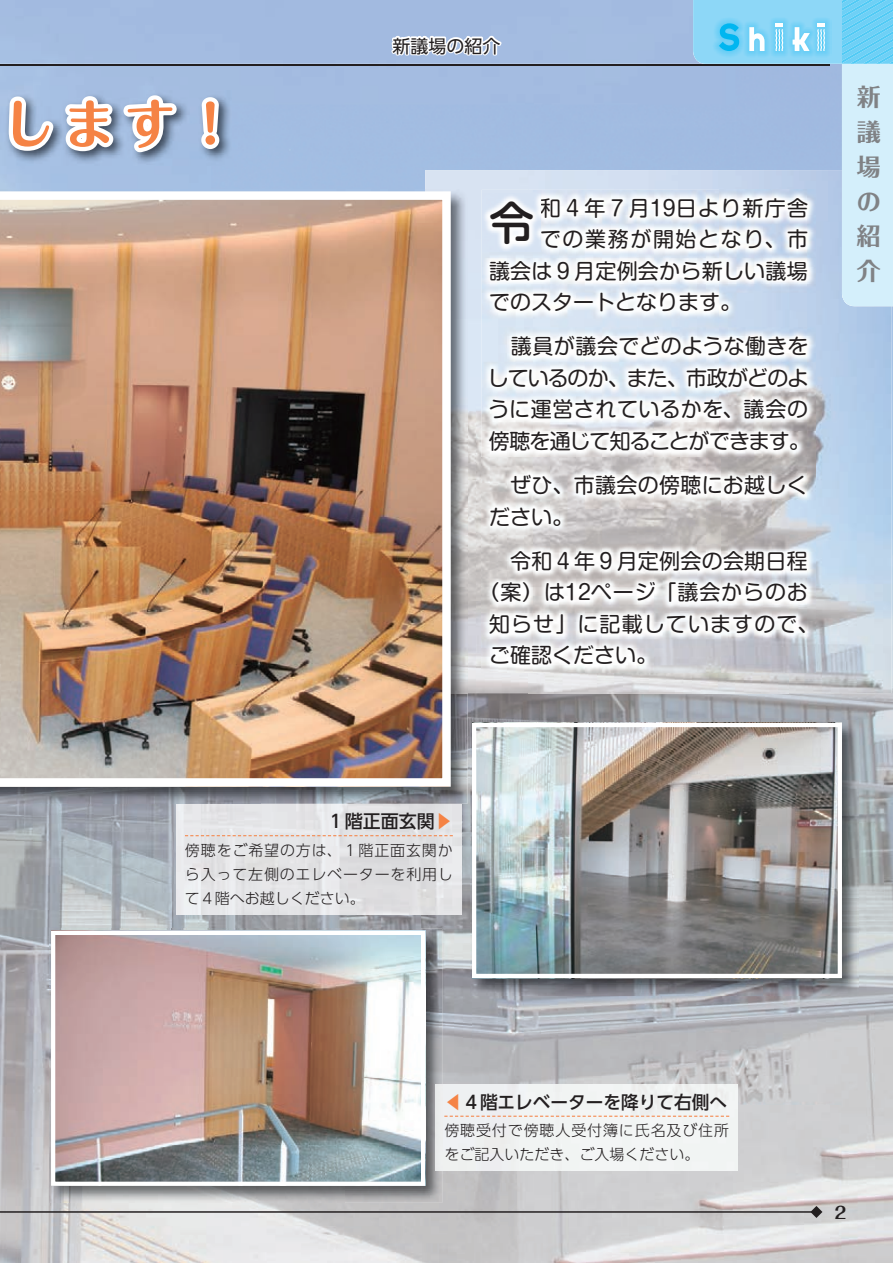
<style>
.page{position:relative;width:893px;height:1263px;background:#fff}
.page>*{position:absolute;margin:0;border:0;box-sizing:border-box;transform-origin:0 0}
.t1{font:700 52.5px "Maru Fo Pro";color:#f58345}
.t2{font:500 45px "Shin M Go Pro";color:#231f20}
.t3{font:700 24px/34.8px "Folk Pro";color:#808285;text-align:justify}
.t4{font:21px/31.5px "Shin M Go Pro";letter-spacing:.015em;color:#231f20;text-align:justify}
.t5{font:21px "Shin M Go Pro";letter-spacing:.04em;color:#231f20}
.t6{font:21px "Shin M Go Pro";letter-spacing:.055em;color:#231f20}
.t7{font:21px "Shin M Go Pro";letter-spacing:.06em;color:#231f20}
.t8{font:21px "Shin M Go Pro";letter-spacing:.075em;color:#231f20}
.t9{font:500 18px "UD Shin Go Pr 6";color:#231f20}
.t10{font:18px "UD Shin Go Pro";color:#231f20}
.t11{font:700 16.5px "Folk Pro";color:#231f20}
.t12{font:300 15px/24px "UD Shin Go Pr 6";letter-spacing:.055em;color:#231f20;text-align:justify}
.s1{color:#f58345}
</style>
<div class="page">
<div style="left:0;top:0;width:693px;height:105px;background:#a4bce0"></div>
<img style="left:841px;top:306px;width:52px;height:957px">
<img style="left:467px;top:693px;width:374px;height:43px">
<img style="left:421px;top:736px;width:51px;height:348px">
<img style="left:0;top:804px;width:209px;height:143px">
<img style="left:209px;top:914px;width:212px;height:15px">
<img style="left:0;top:947px;width:52px;height:316px">
<img style="left:472px;top:995px;width:369px;height:110px">
<img style="left:52px;top:1170px;width:684px;height:93px">
<img style="left:176px;top:804px;width:285px;height:110px">
<svg style="left:185px;top:835px;width:268px;height:1px"></svg>
<img style="left:425px;top:170px;width:103px;height:523px">
<div style="left:528px;top:170px;width:165px;height:20px;background:#d4e1f1"></div>
<img style="left:788px;top:306px;width:103px;height:387px">
<img style="left:528px;top:673px;width:260px;height:20px">
<img style="left:49px;top:929px;width:393px;height:274px">
<img style="left:56px;top:936px;width:364px;height:245px">
<div style="left:51px;top:931px;width:374px;height:255px;border:4px solid #fff"></div>
<div style="left:436px;top:1084px;width:302px;height:86px;background:#f1f4f3"></div>
<svg style="left:444px;top:1116px;width:285px;height:1px"></svg>
<img style="left:470px;top:721px;width:389px;height:274px">
<img style="left:477px;top:728px;width:360px;height:245px">
<div style="left:472px;top:723px;width:370px;height:255px;border:4px solid #fff"></div>
<img style="left:0;top:90px;width:232px;height:75px">
<svg style="left:4px;top:91px;width:177px;height:65px"></svg>
<svg style="left:197px;top:93px;width:27px;height:60px"></svg>
<img style="left:0;top:190px;width:259px;height:614px">
<img style="left:259px;top:693px;width:208px;height:111px">
<img style="left:425px;top:190px;width:42px;height:503px">
<img style="left:0;top:191px;width:451px;height:596px">
<img style="left:482px;top:190px;width:333px;height:483px">
<img style="left:482px;top:193px;width:58px;height:59px">
<svg style="left:810px;top:1206px;width:12px;height:12px"></svg>
<hr style="left:0;top:1211px;width:812px;height:2px;background:#231f20">
<svg style="left:389px;top:33px;width:115px;height:47px"></svg>
<hr style="left:0;top:64px;width:829px;height:1px;background:#231f20">
<svg style="left:693px;top:0;width:200px;height:306px;background:#b6d7ef"></svg>
<h1 class="t1" style="left:3px;top:82px;width:235px">します!</h1>
<p class="t10" style="left:392px;top:31px;width:109px">新議場の紹介</p>
<p class="t7" style="left:540px;top:191px;width:269px">和４年７月19日より新庁舎</p>
<p class="t8" style="left:540px;top:222px;width:269px">での業務が開始となり、市</p>
<p class="t4" style="left:489px;top:252px;width:320px">議会は９月定例会から新しい議場</p>
<p class="t4" style="left:489px;top:284px;width:253px">でのスタートとなります。</p>
<p class="t4" style="left:488px;top:328px;width:324px;text-indent:23px">議員が議会でどのような働きをしているのか、また、市政がどのように運営されているかを、議会の傍聴を通じて知ることができます。</p>
<p class="t4" style="left:489px;top:467px;width:320px">　ぜひ、市議会の傍聴にお越しください。</p>
<p class="t4" style="left:489px;top:543px;width:320px">　令和４年９月定例会の会期日程</p>
<p class="t5" style="left:478px;top:576px;width:331px">（案）は12ページ「議会からのお</p>
<p class="t6" style="left:489px;top:607px;width:331px">知らせ」に記載していますので、</p>
<p class="t4" style="left:489px;top:637px;width:169px">ご確認ください。</p>
<h2 class="t2" style="left:489px;top:186px;width:46px">令</h2>
<p class="t3" style="left:857px;top:76px;width:25px">新議場の紹介</p>
<p class="t9" style="left:327px;top:807px;width:128px">１階正面玄関<span class="s1">▶</span></p>
<p class="t12" style="left:185px;top:837px;width:269px">傍聴をご希望の方は、１階正面玄関から入って左側のエレベーターを利用して４階へお越しください。</p>
<p class="t9" style="left:444px;top:1087px;width:284px"><span class="s1">◀</span>４階エレベーターを降りて右側へ</p>
<p class="t12" style="left:444px;top:1118px;width:286px">傍聴受付で傍聴人受付簿に氏名及び住所をご記入いただき、ご入場ください。</p>
<p class="t11" style="left:835px;top:1198px;width:13px">2</p>
</div>
